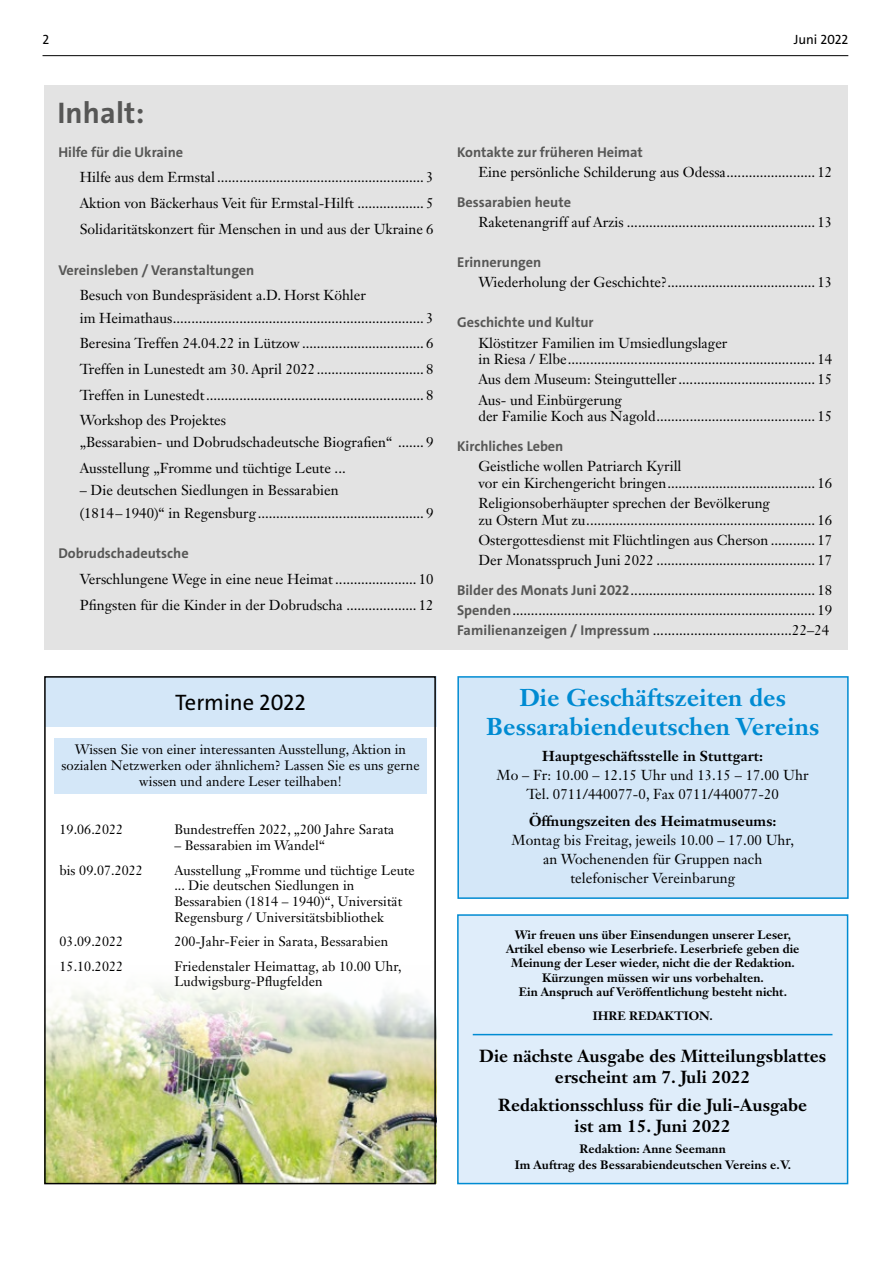
<style>
.page{position:relative;width:893px;height:1263px;background:#fff}
.page>*{position:absolute;margin:0;border:0;box-sizing:border-box;transform-origin:0 0}
.t1{font:700 30px "The Sans";letter-spacing:.005em;color:#575756}
.t2{font:700 24px/28.5px "Janson Text LT Std";letter-spacing:.005em;color:#008bd2;text-align:center}
.t3{font:22.5px "The Sans";color:#000}
.t4{font:700 17.25px/20.7px "Janson Text LT Std";letter-spacing:.005em;color:#000;text-align:center}
.t5{font:14.25px/25.7px "Janson Text LT Std";color:#000}
.t6{font:700 14.25px "The Sans";color:#575756}
.t7{font:700 14.25px "Janson Text LT Std";letter-spacing:.005em;color:#000}
.t8{font:13.5px/15.8px "Janson Text LT Std";letter-spacing:.005em;color:#000}
.t9{font:13.5px "The Sans";color:#000}
.t10{font:700 12px/14.4px "Janson Text LT Std";color:#000;text-align:center}
.s1{font-family:"The Sans";font-weight:700;color:#575756}
</style>
<div class="page">
<hr style="left:43px;top:55px;width:805px;height:1px;background:#000">
<div style="left:54px;top:738px;width:372px;height:55px;background:#d4e7f8"></div>
<img style="left:47px;top:986px;width:386px;height:195px">
<div style="left:45px;top:676px;width:391px;height:51px;background:#d4e7f8"></div>
<div style="left:44px;top:676px;width:392px;height:508px;border:2px solid #000"></div>
<div style="left:458px;top:915px;width:390px;height:268px;background:#dfedfa"></div>
<div style="left:457px;top:914px;width:391px;height:270px;border:2px solid #008bd2"></div>
<div style="left:45px;top:85px;width:803px;height:565px;background:#e3e3e3"></div>
<div style="left:457px;top:676px;width:392px;height:223px;background:#d4e7f8;border:2px solid #008bd2"></div>
<hr style="left:473px;top:1034px;width:359px;height:1px;background:#008bd2">
<p class="t9" style="left:43px;top:31px;width:8px">2</p>
<p class="t9" style="left:794px;top:31px;width:56px">Juni 2022</p>
<h1 class="t1" style="left:57px;top:93px;width:89px">Inhalt:</h1>
<p class="t6" style="left:58px;top:143px;width:126px">Hilfe für die Ukraine</p>
<p class="t5" style="left:80px;top:165px;width:355px;text-align:justify">Hilfe aus dem Ermstal ........................................................ 3<br>Aktion von Bäckerhaus Veit für Ermstal-Hilft .................. 5<br>Solidaritätskonzert für Menschen in und aus der Ukraine 6</p>
<p class="t6" style="left:58px;top:261px;width:197px">Vereinsleben / Veranstaltungen</p>
<p class="t5" style="left:80px;top:284px;width:355px;line-height:22.2px">Besuch von Bundespräsident a.D. Horst Köhler<br>im Heimathaus.................................................................... 3</p>
<p class="t5" style="left:80px;top:330px;width:355px;text-align:justify">Beresina Treffen 24.04.22 in Lützow ................................. 6<br>Treffen in Lunestedt am 30. April 2022............................. 8<br>Treffen in Lunestedt........................................................... 8<br>Workshop des Projektes</p>
<p class="t5" style="left:80px;top:430px;width:355px">„Bessarabien- und Dobrudschadeutsche Biografien“ ....... 9<br>Ausstellung „Fromme und tüchtige Leute ...</p>
<p class="t5" style="left:80px;top:479px;width:355px;line-height:22.2px">– Die deutschen Siedlungen in Bessarabien<br>(1814–1940)“ in Regensburg............................................. 9</p>
<p class="t6" style="left:58px;top:544px;width:132px">Dobrudschadeutsche</p>
<p class="t5" style="left:80px;top:566px;width:355px">Verschlungene Wege in eine neue Heimat ...................... 10<br>Pfingsten für die Kinder in der Dobrudscha ................... 12</p>
<h3 class="t3" style="left:175px;top:688px;width:132px">Termine 2022</h3>
<p class="t8" style="left:61px;top:742px;width:360px;text-align:center">Wissen Sie von einer interessanten Ausstellung, Aktion in sozialen Netzwerken oder ähnlichem? Lassen Sie es uns gerne wissen und andere Leser teilhaben!</p>
<p class="t8" style="left:60px;top:822px;width:65px">19.06.2022</p>
<p class="t8" style="left:174px;top:822px;width:221px">Bundestreffen 2022, „200 Jahre Sarata</p>
<p class="t8" style="left:174px;top:837px;width:152px">– Bessarabien im Wandel“</p>
<p class="t8" style="left:60px;top:862px;width:85px">bis 09.07.2022</p>
<p class="t8" style="left:174px;top:862px;width:242px">Ausstellung „Fromme und tüchtige Leute ... Die deutschen Siedlungen in Bessarabien (1814 – 1940)“, Universität Regensburg / Universitätsbibliothek</p>
<p class="t8" style="left:60px;top:933px;width:65px">03.09.2022</p>
<p class="t8" style="left:174px;top:933px;width:215px">200-Jahr-Feier in Sarata, Bessarabien</p>
<p class="t8" style="left:60px;top:958px;width:65px">15.10.2022</p>
<p class="t8" style="left:174px;top:958px;width:229px">Friedenstaler Heimattag, ab 10.00 Uhr,<br>Ludwigsburg-Pflugfelden</p>
<p class="t6" style="left:457px;top:143px;width:187px">Kontakte zur früheren Heimat</p>
<p class="t5" style="left:478px;top:159px;width:355px">Eine persönliche Schilderung aus Odessa........................ 12</p>
<p class="t6" style="left:457px;top:193px;width:115px">Bessarabien heute</p>
<p class="t5" style="left:478px;top:209px;width:355px">Raketenangriff auf Arzis ................................................... 13</p>
<p class="t6" style="left:457px;top:253px;width:86px">Erinnerungen</p>
<p class="t5" style="left:478px;top:269px;width:355px">Wiederholung der Geschichte?........................................ 13</p>
<p class="t6" style="left:457px;top:313px;width:138px">Geschichte und Kultur</p>
<p class="t5" style="left:478px;top:334px;width:355px;line-height:16.8px">Klöstitzer Familien im Umsiedlungslager<br>in Riesa / Elbe................................................................... 14</p>
<p class="t5" style="left:478px;top:369px;width:355px;line-height:20.1px">Aus dem Museum: Steingutteller..................................... 15<br>Aus- und Einbürgerung</p>
<p class="t5" style="left:478px;top:403px;width:355px">der Familie Koch aus Nagold........................................... 15</p>
<p class="t6" style="left:457px;top:437px;width:108px">Kirchliches Leben</p>
<p class="t5" style="left:478px;top:458px;width:355px;line-height:16.8px">Geistliche wollen Patriarch Kyrill<br>vor ein Kirchengericht bringen........................................ 16</p>
<p class="t5" style="left:478px;top:495px;width:355px;line-height:16.8px">Religionsoberhäupter sprechen der Bevölkerung<br>zu Ostern Mut zu.............................................................. 16</p>
<p class="t5" style="left:478px;top:530px;width:355px;line-height:20.1px">Ostergottesdienst mit Flüchtlingen aus Cherson ............ 17<br>Der Monatsspruch Juni 2022 ........................................... 17</p>
<p class="t5" style="left:457px;top:580px;width:377px;line-height:20.2px;text-align:justify"><span class="s1">Bilder des Monats Juni 2022</span>.................................................. 18<br><span class="s1">Spenden</span>.................................................................................. 19<br><span class="s1">Familienanzeigen / Impressum</span> .....................................22–24</p>
<h2 class="t2" style="left:486px;top:683px;width:335px">Die Geschäftszeiten des<br>Bessarabiendeutschen Vereins</h2>
<p class="t7" style="left:542px;top:747px;width:222px">Hauptgeschäftsstelle in Stuttgart:</p>
<p class="t5" style="left:497px;top:765px;width:313px;line-height:18.8px;text-align:center">Mo – Fr: 10.00 – 12.15 Uhr und 13.15 – 17.00 Uhr<br>Tel. 0711/440077-0, Fax 0711/440077-20</p>
<p class="t7" style="left:529px;top:812px;width:249px">Öffnungszeiten des Heimatmuseums:</p>
<p class="t5" style="left:512px;top:831px;width:284px;line-height:18.8px;text-align:center">Montag bis Freitag, jeweils 10.00 – 17.00 Uhr, an Wochenenden für Gruppen nach telefonischer Vereinbarung</p>
<p class="t10" style="left:506px;top:927px;width:295px">Wir freuen uns über Einsendungen unserer Leser, Artikel ebenso wie Leserbriefe. Leserbriefe geben die Meinung der Leser wieder, nicht die der Redaktion.<br>Kürzungen müssen wir uns vorbehalten.<br>Ein Anspruch auf Veröffentlichung besteht nicht.</p>
<p class="t10" style="left:593px;top:1008px;width:122px">IHRE REDAKTION.</p>
<p class="t4" style="left:479px;top:1045px;width:348px">Die nächste Ausgabe des Mitteilungsblattes erscheint am 7. Juli 2022</p>
<p class="t4" style="left:498px;top:1094px;width:310px">Redaktionsschluss für die Juli-Ausgabe ist am 15. Juni 2022</p>
<p class="t10" style="left:515px;top:1140px;width:278px;line-height:16.5px">Redaktion: Anne Seemann<br>Im Auftrag des Bessarabiendeutschen Vereins e.V.</p>
</div>
